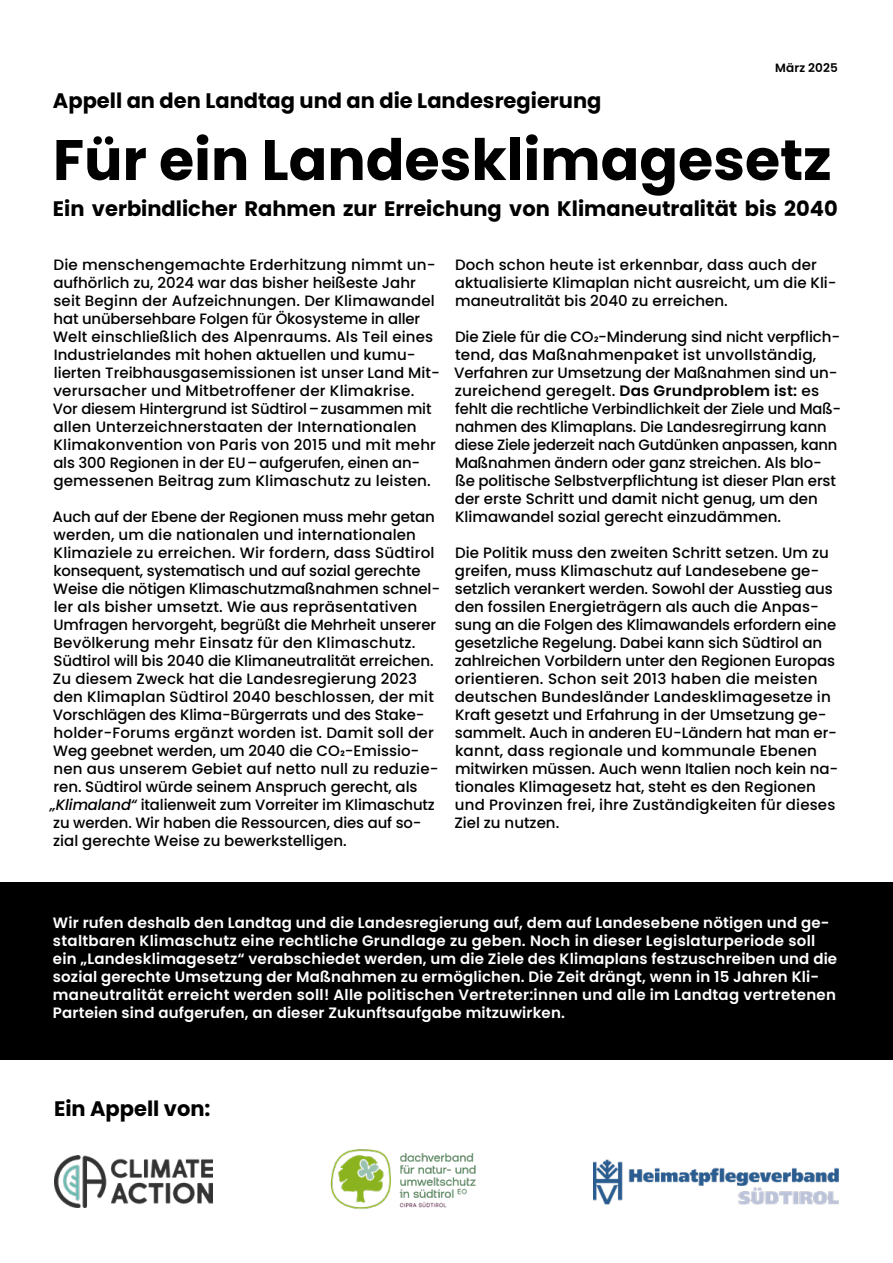
<style>
.page{position:relative;width:893px;height:1263px;background:#fff}
.page>*{position:absolute;margin:0;border:0;box-sizing:border-box;transform-origin:0 0}
.t1{font:700 57px "Poppins";color:#000}
.t2{font:700 21px "Poppins";color:#000}
.t3{font:500 15px/18px "Poppins";color:#000}
.t4{font:600 15px/18px "Poppins";letter-spacing:.01em;color:#fff}
.t5{font:600 12px "Poppins";letter-spacing:.01em;color:#000}
.s1{font-weight:700;font-size:7.5px}
.s2{font-weight:600}
.s3{font-style:italic}
</style>
<div class="page">
<img style="left:54px;top:1156px;width:159px;height:52px">
<img style="left:330px;top:1149px;width:146px;height:61px">
<img style="left:593px;top:1159px;width:246px;height:46px">
<div style="left:0;top:882px;width:893px;height:177px;background:#000"></div>
<p class="t5" style="left:775px;top:61px;width:64px">März 2025</p>
<h2 class="t2" style="left:53px;top:88px;width:550px">Appell an den Landtag und an die Landesregierung</h2>
<h1 class="t1" style="left:53px;top:127px;width:780px">Für ein Landesklimagesetz</h1>
<h2 class="t2" style="left:53px;top:196px;width:786px">Ein verbindlicher Rahmen zur Erreichung von Klimaneutralität bis 2040</h2>
<p class="t3" style="left:455px;top:256px;width:383px">Doch schon heute ist erkennbar, dass auch der aktualisierte Klimaplan nicht ausreicht, um die Kli&shy;maneutralität bis 2040 zu erreichen.</p>
<p class="t3" style="left:454px;top:328px;width:388px">Die Ziele für die CO<span class="s1">2</span>-Minderung sind nicht verpflich&shy;tend, das Maßnahmenpaket ist unvollständig, Verfahren zur Umsetzung der Maßnahmen sind un&shy;zureichend geregelt. <span class="s2">Das Grundproblem ist:</span> es fehlt die rechtliche Verbindlichkeit der Ziele und Maß&shy;nahmen des Klimaplans. Die Landesregirrung kann diese Ziele jederzeit nach Gutdünken anpassen, kann Maßnahmen ändern oder ganz streichen. Als blo&shy;ße politische Selbstverpflichtung ist dieser Plan erst der erste Schritt und damit nicht genug, um den Klimawandel sozial gerecht einzudämmen.</p>
<p class="t3" style="left:454px;top:544px;width:385px">Die Politik muss den zweiten Schritt setzen. Um zu greifen, muss Klimaschutz auf Landesebene ge&shy;setzlich verankert werden. Sowohl der Ausstieg aus den fossilen Energieträgern als auch die Anpas&shy;sung an die Folgen des Klimawandels erfordern eine gesetzliche Regelung. Dabei kann sich Südtirol an zahlreichen Vorbildern unter den Regionen Europas orientieren. Schon seit 2013 haben die meisten deutschen Bundesländer Landesklimagesetze in Kraft gesetzt und Erfahrung in der Umsetzung ge&shy;sammelt. Auch in anderen EU-Ländern hat man er&shy;kannt, dass regionale und kommunale Ebenen mitwirken müssen. Auch wenn Italien noch kein na&shy;tionales Klimagesetz hat, steht es den Regionen und Provinzen frei, ihre Zuständigkeiten für dieses Ziel zu nutzen.</p>
<p class="t3" style="left:53px;top:256px;width:389px">Die menschengemachte Erderhitzung nimmt un&shy;aufhörlich zu, 2024 war das bisher heißeste Jahr seit Beginn der Aufzeichnungen. Der Klimawandel hat unübersehbare Folgen für Ökosysteme in aller Welt einschließlich des Alpenraums. Als Teil eines Industrielandes mit hohen aktuellen und kumu&shy;lierten Treibhausgasemissionen ist unser Land Mit&shy;verursacher und Mitbetroffener der Klimakrise.<br>Vor diesem Hintergrund ist Südtirol–zusammen mit allen Unterzeichnerstaaten der Internationalen Klimakonvention von Paris von 2015 und mit mehr als 300 Regionen in der EU–aufgerufen, einen an&shy;gemessenen Beitrag zum Klimaschutz zu leisten.</p>
<p class="t3" style="left:50px;top:508px;width:392px">Auch auf der Ebene der Regionen muss mehr getan werden, um die nationalen und internationalen Klimaziele zu erreichen. Wir fordern, dass Südtirol konsequent, systematisch und auf sozial gerechte Weise die nötigen Klimaschutzmaßnahmen schnel&shy;ler als bisher umsetzt. Wie aus repräsentativen Umfragen hervorgeht, begrüßt die Mehrheit unserer Bevölkerung mehr Einsatz für den Klimaschutz.<br>Südtirol will bis 2040 die Klimaneutralität erreichen.<br>Zu diesem Zweck hat die Landesregierung 2023 den Klimaplan Südtirol 2040 beschlossen, der mit Vorschlägen des Klima-Bürgerrats und des Stake&shy;holder-Forums ergänzt worden ist. Damit soll der Weg geebnet werden, um 2040 die CO<span class="s1">2</span>-Emissio&shy;nen aus unserem Gebiet auf netto null zu reduzie&shy;ren. Südtirol würde seinem Anspruch gerecht, als <span class="s3">„Klimaland“</span> italienweit zum Vorreiter im Klimaschutz zu werden. Wir haben die Ressourcen, dies auf so&shy;zial gerechte Weise zu bewerkstelligen.</p>
<p class="t4" style="left:53px;top:913px;width:786px">Wir rufen deshalb den Landtag und die Landesregierung auf, dem auf Landesebene nötigen und ge&shy;staltbaren Klimaschutz eine rechtliche Grundlage zu geben. Noch in dieser Legislaturperiode soll ein „Landesklimagesetz“ verabschiedet werden, um die Ziele des Klimaplans festzuschreiben und die sozial gerechte Umsetzung der Maßnahmen zu ermöglichen. Die Zeit drängt, wenn in 15 Jahren Kli&shy;maneutralität erreicht werden soll! Alle politischen Vertreter:innen und alle im Landtag vertretenen Parteien sind aufgerufen, an dieser Zukunftsaufgabe mitzuwirken.</p>
<h2 class="t2" style="left:54px;top:1096px;width:158px">Ein Appell von:</h2>
</div>
